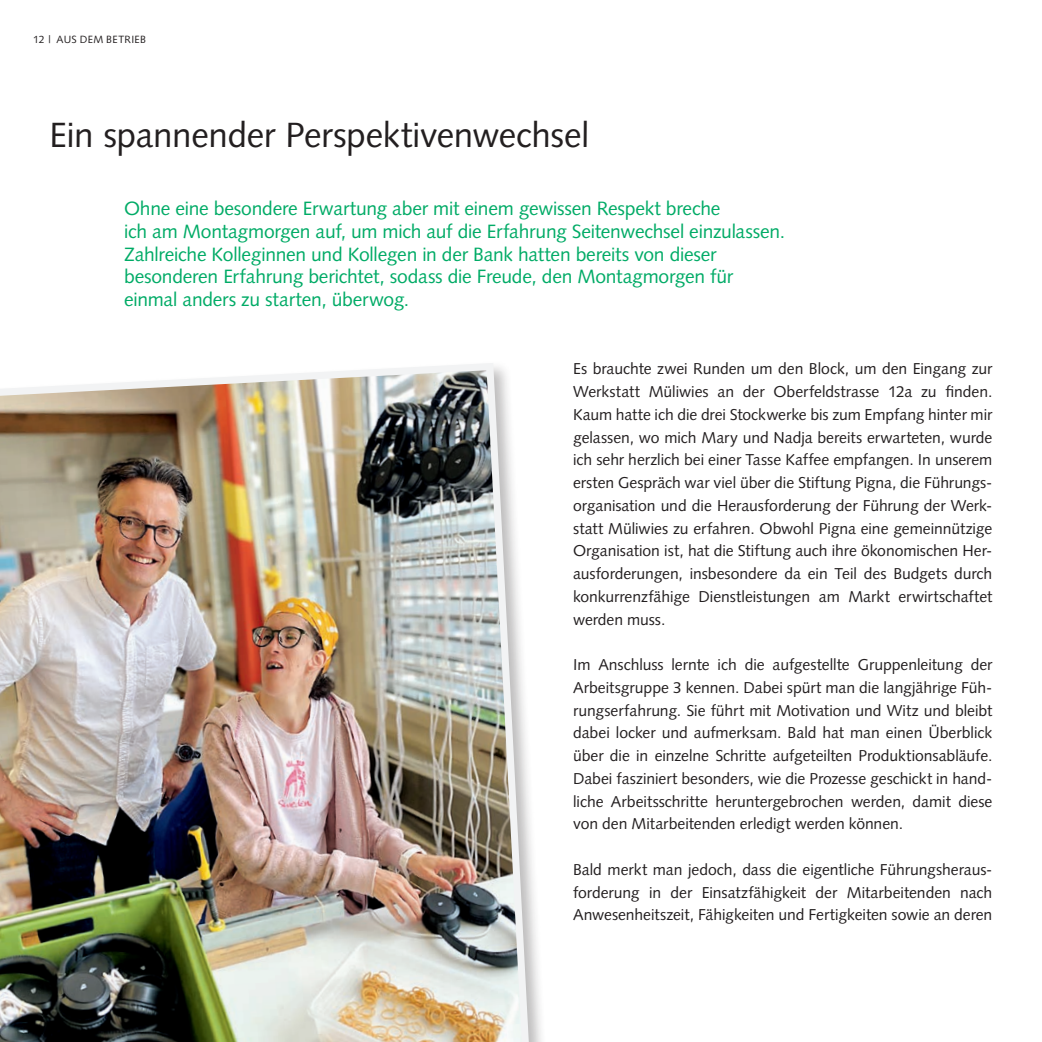
<style>
.page{position:relative;width:1042px;height:1042px;background:#fff}
.page>*{position:absolute;margin:0;border:0;box-sizing:border-box;transform-origin:0 0}
.t1{font:35px "Syntax LT Std";letter-spacing:-.01em;color:#231f20}
.t2{font:19.25px/22.8px "Syntax LT Std";letter-spacing:-.01em;color:#00ab66}
.t3{font:15.75px/22.8px "Syntax LT Std";letter-spacing:-.005em;color:#231f20;text-align:justify}
.t4{font:10.5px "Syntax LT Std";letter-spacing:.035em;color:#231f20}
</style>
<div class="page">
<img style="left:0;top:363px;width:534px;height:679px">
<p class="t4" style="left:33px;top:33px;width:114px">12 | AUS DEM BETRIEB</p>
<h1 class="t1" style="left:50px;top:114px;width:541px">Ein spannender Perspektivenwechsel</h1>
<p class="t2" style="left:124px;top:197px;width:663px">Ohne eine besondere Erwartung aber mit einem gewissen Respekt breche<br>ich am Montagmorgen auf, um mich auf die Erfahrung Seitenwechsel einzulassen.<br>Zahlreiche Kolleginnen und Kollegen in der Bank hatten bereits von dieser besonderen Erfahrung berichtet, sodass die Freude, den Montagmorgen für einmal anders zu starten, überwog.</p>
<p class="t3" style="left:573px;top:357px;width:421px">Es brauchte zwei Runden um den Block, um den Eingang zur Werkstatt Müliwies an der Oberfeldstrasse 12a zu finden.<br>Kaum hatte ich die drei Stockwerke bis zum Empfang hinter mir gelassen, wo mich Mary und Nadja bereits erwarteten, wurde ich sehr herzlich bei einer Tasse Kaffee empfangen. In unserem ersten Gespräch war viel über die Stiftung Pigna, die Führungs&shy;organisation und die Herausforderung der Führung der Werk&shy;statt Müliwies zu erfahren. Obwohl Pigna eine gemeinnützige Organisation ist, hat die Stiftung auch ihre ökonomischen Her&shy;ausforderungen, insbesondere da ein Teil des Budgets durch konkurrenzfähige Dienstleistungen am Markt erwirtschaftet werden muss.</p>
<p class="t3" style="left:573px;top:653px;width:421px">Im Anschluss lernte ich die aufgestellte Gruppenleitung der Arbeitsgruppe 3 kennen. Dabei spürt man die langjährige Füh&shy;rungserfahrung. Sie führt mit Motivation und Witz und bleibt dabei locker und aufmerksam. Bald hat man einen Überblick über die in einzelne Schritte aufgeteilten Produktionsabläufe.<br>Dabei fasziniert besonders, wie die Prozesse geschickt in hand&shy;liche Arbeitsschritte heruntergebrochen werden, damit diese von den Mitarbeitenden erledigt werden können.</p>
<p class="t3" style="left:573px;top:858px;width:421px">Bald merkt man jedoch, dass die eigentliche Führungsheraus&shy;forderung in der Einsatzfähigkeit der Mitarbeitenden nach Anwesenheitszeit, Fähigkeiten und Fertigkeiten sowie an deren</p>
</div>
